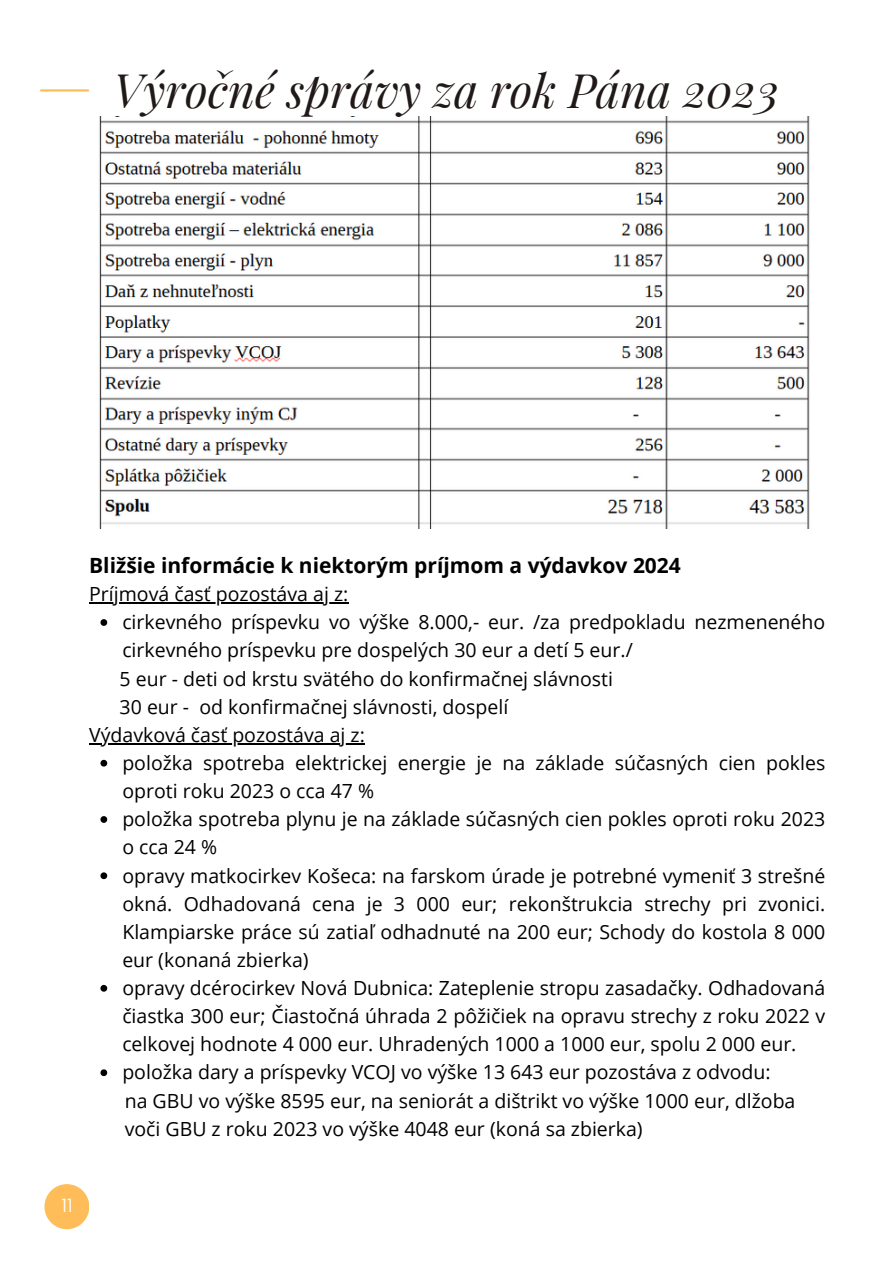
<style>
.page{position:relative;width:894px;height:1264px;background:#fff}
.page>*{position:absolute;margin:0;border:0;box-sizing:border-box;transform-origin:0 0}
.t1{font:italic 46.5px "Playfair Display";color:#201917}
.t2{font:700 21px "Open Sans";color:#000}
.t3{font:19.5px/28.2px "Open Sans";color:#000}
.t4{font:19.5px "Glacial Indifference";color:#fff}
</style>
<div class="page">
<hr style="left:41px;top:89px;width:47px;height:3px;background:#ffbd59">
<div style="left:44px;top:1184px;width:45px;height:45px;background:#ffbd59;border-radius:50%"></div>
<img style="left:99px;top:117px;width:711px;height:411px">
<hr style="left:89px;top:602px;width:259px;height:1px;background:#000">
<svg style="left:100px;top:619px;width:7px;height:7px"></svg>
<hr style="left:89px;top:743px;width:276px;height:1px;background:#000">
<svg style="left:100px;top:759px;width:7px;height:7px"></svg>
<svg style="left:100px;top:816px;width:7px;height:6px"></svg>
<svg style="left:100px;top:872px;width:7px;height:7px"></svg>
<svg style="left:100px;top:985px;width:7px;height:6px"></svg>
<svg style="left:100px;top:1069px;width:7px;height:7px"></svg>
<p class="t1" style="left:114px;top:58px;width:666px">Výročné správy za rok Pána 2023</p>
<p class="t2" style="left:89px;top:550px;width:593px">Bližšie informácie k niektorým príjmom a výdavkov 2024</p>
<p class="t3" style="left:89px;top:579px;width:260px">Príjmová časť pozostáva aj z:</p>
<p class="t3" style="left:122px;top:607px;width:704px">cirkevného príspevku vo výške 8.000,- eur. /za predpokladu nezmeneného cirkevného príspevku pre dospelých 30 eur a detí 5 eur./</p>
<p class="t3" style="left:120px;top:664px;width:495px">5 eur - deti od krstu svätého do konfirmačnej slávnosti</p>
<p class="t3" style="left:120px;top:692px;width:390px">30 eur - od konfirmačnej slávnosti, dospelí</p>
<p class="t3" style="left:89px;top:720px;width:277px">Výdavková časť pozostáva aj z:</p>
<p class="t3" style="left:122px;top:748px;width:704px">položka spotreba elektrickej energie je na základe súčasných cien pokles oproti roku 2023 o cca 47 %</p>
<p class="t3" style="left:122px;top:804px;width:704px">položka spotreba plynu je na základe súčasných cien pokles oproti roku 2023 o cca 24 %</p>
<p class="t3" style="left:122px;top:860px;width:704px;text-align:justify">opravy matkocirkev Košeca: na farskom úrade je potrebné vymeniť 3 strešné okná. Odhadovaná cena je 3 000 eur; rekonštrukcia strechy pri zvonici.<br>Klampiarske práce sú zatiaľ odhadnuté na 200 eur; Schody do kostola 8 000 eur (konaná zbierka)</p>
<p class="t3" style="left:122px;top:973px;width:704px;text-align:justify">opravy dcérocirkev Nová Dubnica: Zateplenie stropu zasadačky. Odhadovaná čiastka 300 eur; Čiastočná úhrada 2 pôžičiek na opravu strechy z roku 2022 v celkovej hodnote 4 000 eur. Uhradených 1000 a 1000 eur, spolu 2 000 eur.</p>
<p class="t3" style="left:122px;top:1057px;width:649px">položka dary a príspevky VCOJ vo výške 13 643 eur pozostáva z odvodu:</p>
<p class="t3" style="left:125px;top:1085px;width:672px">na GBU vo výške 8595 eur, na seniorát a dištrikt vo výške 1000 eur, dlžoba</p>
<p class="t3" style="left:125px;top:1114px;width:519px">voči GBU z roku 2023 vo výške 4048 eur (koná sa zbierka)</p>
<h1 class="t4" style="left:61px;top:1193px;width:13px">11</h1>
</div>
